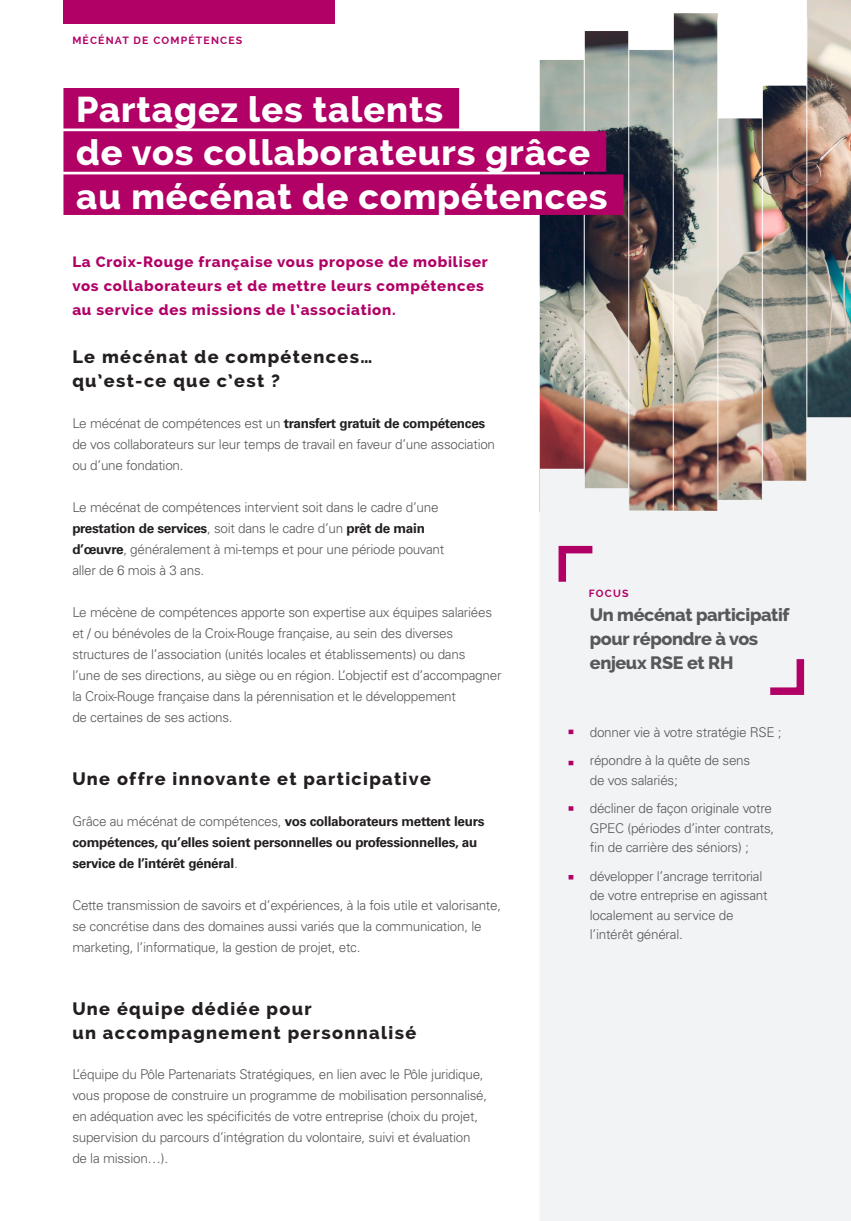
<style>
.page{position:relative;width:851px;height:1221px;background:#fff}
.page>*{position:absolute;margin:0;border:0;box-sizing:border-box;transform-origin:0 0}
.Titres_1_Bleus{font:800 36px "Raleway";letter-spacing:.025em;color:#fff}
.t1{font:800 18px "Raleway";letter-spacing:.075em;color:#231f20}
.t2{font:800 18px/24px "Raleway";letter-spacing:-.02em;color:#57585a}
.t3{font:800 15px/24px "Raleway";letter-spacing:.05em;color:#b10166}
.Textes{font:300 13.5px/21px "Univers LT Std";letter-spacing:-.02em;color:#57585a}
.Textes-2{font:700 13.5px/21px "Univers LT Std";letter-spacing:-.02em;color:#231f20}
.t4{font:700 10.5px "Raleway";letter-spacing:.11em;color:#b10166}
.s1{font-weight:700;color:#231f20}
.s2{font-weight:300;color:#57585a}
</style>
<div class="page">
<img style="left:539px;top:0;width:311px;height:163px">
<img style="left:539px;top:163px;width:311px;height:205px">
<hr style="left:717px;top:18px;width:1px;height:652px;background:#fff">
<hr style="left:673px;top:4px;width:1px;height:666px;background:#fff">
<hr style="left:628px;top:0;width:1px;height:670px;background:#fff">
<hr style="left:584px;top:0;width:1px;height:670px;background:#fff">
<hr style="left:806px;top:18px;width:1px;height:652px;background:#fff">
<hr style="left:762px;top:18px;width:1px;height:652px;background:#fff">
<svg style="left:539px;top:368px;width:311px;height:852px;fill:#f2f3f4"></svg>
<div style="left:63px;top:88px;width:396px;height:40px;background:#b10166"></div>
<div style="left:63px;top:131px;width:543px;height:41px;background:#b10166"></div>
<div style="left:63px;top:174px;width:560px;height:41px;background:#b10166"></div>
<div style="left:64px;top:0;width:271px;height:24px;background:#b10166"></div>
<svg style="left:568px;top:729px;width:5px;height:5px"></svg>
<svg style="left:554px;top:542px;width:45px;height:47px"></svg>
<svg style="left:762px;top:651px;width:45px;height:47px"></svg>
<svg style="left:568px;top:760px;width:5px;height:5px"></svg>
<svg style="left:568px;top:806px;width:5px;height:4px"></svg>
<svg style="left:568px;top:875px;width:5px;height:4px"></svg>
<p class="t4" style="left:72px;top:35px;width:171px">MÉCÉNAT DE COMPÉTENCES</p>
<p class="Titres_1_Bleus" style="left:76px;top:89px;width:368px">Partagez les talents</p>
<p class="Titres_1_Bleus" style="left:76px;top:132px;width:515px">de vos collaborateurs grâce</p>
<p class="Titres_1_Bleus" style="left:76px;top:175px;width:532px">au mécénat de compétences</p>
<p class="t3" style="left:72px;top:250px;width:417px">La Croix-Rouge française vous propose de mobiliser vos collaborateurs et de mettre leurs compétences au service des missions de l’association.</p>
<p class="t1" style="left:72px;top:347px;width:301px">Le mécénat de compétences…</p>
<p class="t1" style="left:72px;top:371px;width:209px">qu’est-ce que c’est ?</p>
<p class="Textes" style="left:72px;top:412px;width:424px">Le mécénat de compétences est un <span class="s1">transfert gratuit de compétences </span>de vos collaborateurs sur leur temps de travail en faveur d’une association ou d’une fondation.</p>
<p class="Textes" style="left:72px;top:496px;width:367px">Le mécénat de compétences intervient soit dans le cadre d’une <span class="s1">prestation de services</span>, soit dans le cadre d’un <span class="s1">prêt de main</span></p>
<p class="Textes" style="left:72px;top:538px;width:373px"><span class="s1">d’œuvre</span>, généralement à mi-temps et pour une période pouvant</p>
<p class="Textes" style="left:72px;top:559px;width:133px">aller de 6 mois à 3 ans.</p>
<p class="Textes" style="left:72px;top:601px;width:421px">Le mécène de compétences apporte son expertise aux équipes salariées et / ou bénévoles de la Croix-Rouge française, au sein des diverses structures de l’association (unités locales et établissements) ou dans</p>
<p class="Textes" style="left:72px;top:664px;width:430px">l’une de ses directions, au siège ou en région. L’objectif est d’accompagner la Croix-Rouge française dans la pérennisation et le développement</p>
<p class="Textes" style="left:72px;top:706px;width:162px">de certaines de ses actions.</p>
<p class="t1" style="left:72px;top:768px;width:360px">Une offre innovante et participative</p>
<p class="Textes-2" style="left:72px;top:810px;width:413px"><span class="s2">Grâce au mécénat de compétences,</span> vos collaborateurs mettent leurs compétences, qu’elles soient personnelles ou professionnelles, au service de l’intérêt général<span class="s2">.</span></p>
<p class="Textes" style="left:72px;top:894px;width:430px">Cette transmission de savoirs et d’expériences, à la fois utile et valorisante, se concrétise dans des domaines aussi variés que la communication, le marketing, l’informatique, la gestion de projet, etc.</p>
<p class="t1" style="left:72px;top:998px;width:241px">Une équipe dédiée pour</p>
<p class="t1" style="left:72px;top:1022px;width:345px">un accompagnement personnalisé</p>
<p class="Textes" style="left:72px;top:1063px;width:416px">L’équipe du Pôle Partenariats Stratégiques, en lien avec le Pôle juridique, vous propose de construire un programme de mobilisation personnalisé, en adéquation avec les spécificités de votre entreprise (choix du projet, supervision du parcours d’intégration du volontaire, suivi et évaluation</p>
<p class="Textes" style="left:72px;top:1147px;width:97px">de la mission…).</p>
<p class="t4" style="left:588px;top:587px;width:41px">FOCUS</p>
<p class="t2" style="left:589px;top:603px;width:201px">Un mécénat participatif pour répondre à vos enjeux RSE et RH</p>
<p class="Textes" style="left:589px;top:721px;width:193px">donner vie à votre stratégie RSE ;</p>
<p class="Textes" style="left:589px;top:750px;width:162px">répondre à la quête de sens</p>
<p class="Textes" style="left:589px;top:769px;width:89px">de vos salariés;</p>
<p class="Textes" style="left:589px;top:798px;width:186px;line-height:19.5px">décliner de façon originale votre<br>GPEC (périodes d’inter contrats,</p>
<p class="Textes" style="left:589px;top:837px;width:160px">fin de carrière des séniors) ;</p>
<p class="Textes" style="left:589px;top:866px;width:179px;line-height:19.5px">développer l’ancrage territorial de votre entreprise en agissant localement au service de</p>
<p class="Textes" style="left:589px;top:924px;width:94px">l’intérêt général.</p>
</div>
